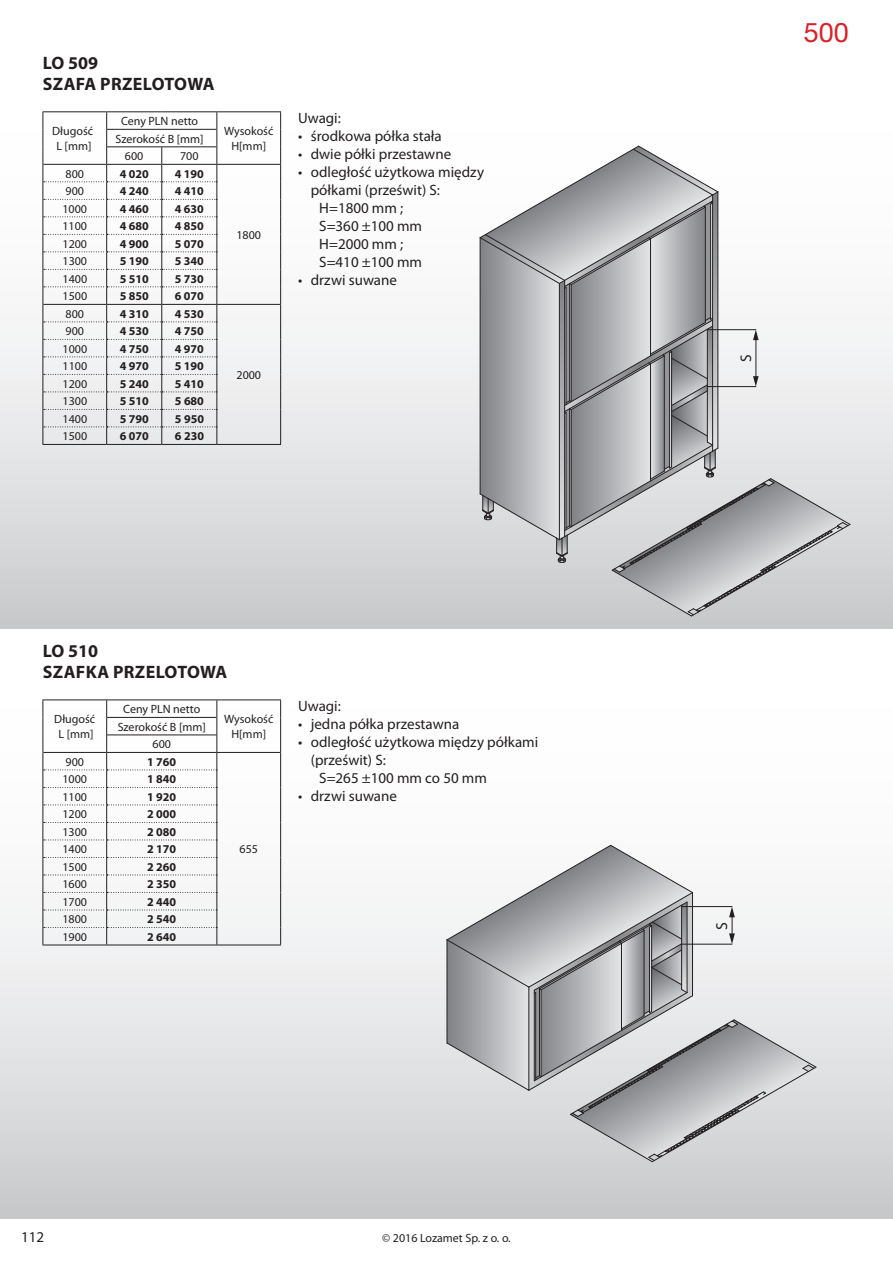
<style>
.page{position:relative;width:893px;height:1263px;background:#fff}
.page>*{position:absolute;margin:0;border:0;box-sizing:border-box;transform-origin:0 0}
.t1{font:27px "Helvetica Neue LT Pro";color:#da2128}
.t2{font:700 18px/21.6px "Myriad Pro";letter-spacing:.015em;color:#231f20}
.t3{font:15.9px "Myriad Pro";color:#231f20}
.t4{font:15.45px "Myriad Pro";color:#231f20}
.t5{font:15px "Myriad Pro";color:#231f20}
.t6{font:12px/14.4px "Myriad Pro";color:#231f20;text-align:center}
.t7{font:700 12px "Myriad Pro";color:#231f20}
</style>
<div class="page">
<div style="left:0;top:55px;width:892px;height:574px;background:linear-gradient(to bottom,#fff,#d1d2d4)"></div>
<div style="left:0;top:629px;width:892px;height:589px;background:linear-gradient(to bottom,#fff,#d1d2d5)"></div>
<hr style="left:43px;top:111px;width:64px;height:1px;background:#231f20">
<hr style="left:43px;top:444px;width:64px;height:1px;background:#231f20">
<hr style="left:107px;top:444px;width:55px;height:1px;background:#231f20">
<hr style="left:162px;top:444px;width:55px;height:1px;background:#231f20">
<hr style="left:107px;top:111px;width:55px;height:1px;background:#231f20">
<hr style="left:162px;top:111px;width:55px;height:1px;background:#231f20">
<hr style="left:217px;top:111px;width:64px;height:1px;background:#231f20">
<hr style="left:217px;top:164px;width:63px;height:1px;background:#231f20">
<svg style="left:43px;top:112px;width:174px;height:332px"></svg>
<svg style="left:280px;top:112px;width:1px;height:332px"></svg>
<hr style="left:43px;top:304px;width:64px;height:1px;background:#231f20">
<hr style="left:107px;top:304px;width:55px;height:1px;background:#231f20">
<hr style="left:162px;top:304px;width:55px;height:1px;background:#231f20">
<hr style="left:217px;top:304px;width:63px;height:1px;background:#231f20">
<hr style="left:217px;top:444px;width:64px;height:1px;background:#231f20">
<hr style="left:217px;top:945px;width:64px;height:1px;background:#231f20">
<hr style="left:217px;top:752px;width:63px;height:1px;background:#231f20">
<hr style="left:43px;top:699px;width:64px;height:1px;background:#231f20">
<hr style="left:107px;top:699px;width:110px;height:1px;background:#231f20">
<hr style="left:217px;top:699px;width:64px;height:1px;background:#231f20">
<svg style="left:280px;top:700px;width:1px;height:245px"></svg>
<svg style="left:43px;top:700px;width:174px;height:245px"></svg>
<hr style="left:43px;top:945px;width:64px;height:1px;background:#231f20">
<hr style="left:107px;top:945px;width:110px;height:1px;background:#231f20">
<svg style="left:446px;top:845px;width:370px;height:317px"></svg>
<svg style="left:480px;top:146px;width:370px;height:471px"></svg>
<h2 class="t2" style="left:43px;top:52px;width:57px">LO 509<br>SZAFA</h2>
<h2 class="t2" style="left:100px;top:74px;width:102px">PRZELOTOWA</h2>
<p class="t6" style="left:52px;top:124px;width:42px">Długość<br>L [mm]</p>
<p class="t6" style="left:121px;top:114px;width:79px">Ceny PLN netto</p>
<p class="t6" style="left:125px;top:130px;width:80px;line-height:17.5px;text-align:left;text-indent:-9px">Szerokość B [mm]<br>600</p>
<p class="t6" style="left:180px;top:149px;width:20px">700</p>
<p class="t6" style="left:66px;top:166px;width:20px">800</p>
<p class="t7" style="left:120px;top:167px;width:31px">4 020</p>
<p class="t7" style="left:175px;top:167px;width:31px">4 190</p>
<p class="t6" style="left:66px;top:184px;width:20px">900</p>
<p class="t7" style="left:120px;top:184px;width:31px">4 240</p>
<p class="t7" style="left:175px;top:184px;width:31px">4 410</p>
<p class="t6" style="left:62px;top:201px;width:26px">1000</p>
<p class="t7" style="left:120px;top:202px;width:31px">4 460</p>
<p class="t7" style="left:175px;top:202px;width:31px">4 630</p>
<p class="t6" style="left:62px;top:219px;width:26px">1100</p>
<p class="t7" style="left:120px;top:219px;width:31px">4 680</p>
<p class="t7" style="left:175px;top:219px;width:31px">4 850</p>
<p class="t6" style="left:63px;top:236px;width:26px">1200</p>
<p class="t7" style="left:120px;top:237px;width:31px">4 900</p>
<p class="t7" style="left:175px;top:237px;width:31px">5 070</p>
<p class="t6" style="left:63px;top:254px;width:26px">1300</p>
<p class="t7" style="left:120px;top:254px;width:31px">5 190</p>
<p class="t7" style="left:175px;top:254px;width:31px">5 340</p>
<p class="t6" style="left:63px;top:271px;width:26px">1400</p>
<p class="t7" style="left:120px;top:272px;width:31px">5 510</p>
<p class="t7" style="left:175px;top:272px;width:31px">5 730</p>
<p class="t6" style="left:63px;top:289px;width:26px">1500</p>
<p class="t7" style="left:120px;top:289px;width:31px">5 850</p>
<p class="t7" style="left:175px;top:289px;width:31px">6 070</p>
<p class="t6" style="left:66px;top:306px;width:20px">800</p>
<p class="t7" style="left:120px;top:307px;width:31px">4 310</p>
<p class="t7" style="left:175px;top:307px;width:31px">4 530</p>
<p class="t6" style="left:66px;top:324px;width:20px">900</p>
<p class="t7" style="left:120px;top:324px;width:31px">4 530</p>
<p class="t7" style="left:175px;top:324px;width:31px">4 750</p>
<p class="t6" style="left:63px;top:341px;width:26px">1000</p>
<p class="t7" style="left:120px;top:342px;width:31px">4 750</p>
<p class="t7" style="left:175px;top:342px;width:31px">4 970</p>
<p class="t6" style="left:63px;top:359px;width:26px">1100</p>
<p class="t7" style="left:120px;top:359px;width:31px">4 970</p>
<p class="t7" style="left:175px;top:359px;width:31px">5 190</p>
<p class="t6" style="left:63px;top:376px;width:26px">1200</p>
<p class="t7" style="left:120px;top:377px;width:31px">5 240</p>
<p class="t7" style="left:175px;top:377px;width:31px">5 410</p>
<p class="t6" style="left:63px;top:394px;width:26px">1300</p>
<p class="t7" style="left:120px;top:394px;width:31px">5 510</p>
<p class="t7" style="left:175px;top:394px;width:31px">5 680</p>
<p class="t6" style="left:63px;top:411px;width:26px">1400</p>
<p class="t7" style="left:120px;top:412px;width:31px">5 790</p>
<p class="t7" style="left:175px;top:412px;width:31px">5 950</p>
<p class="t6" style="left:63px;top:429px;width:26px">1500</p>
<p class="t7" style="left:120px;top:429px;width:31px">6 070</p>
<p class="t7" style="left:175px;top:429px;width:31px">6 230</p>
<p class="t6" style="left:224px;top:124px;width:51px">Wysokość<br>H[mm]</p>
<p class="t6" style="left:236px;top:227px;width:26px">1800</p>
<p class="t6" style="left:237px;top:367px;width:26px">2000</p>
<p class="t5" style="left:298px;top:108px;width:44px">Uwagi:</p>
<p class="t5" style="left:298px;top:126px;width:145px">• środkowa półka stała</p>
<p class="t5" style="left:298px;top:144px;width:155px">• dwie półki przestawne</p>
<p class="t5" style="left:298px;top:162px;width:188px">• odległość użytkowa między</p>
<p class="t5" style="left:311px;top:180px;width:131px">półkami (prześwit) S:</p>
<p class="t5" style="left:319px;top:198px;width:85px">H=1800 mm ;</p>
<p class="t5" style="left:319px;top:216px;width:104px">S=360 ±100 mm</p>
<p class="t5" style="left:319px;top:234px;width:85px">H=2000 mm ;</p>
<p class="t5" style="left:319px;top:252px;width:104px">S=410 ±100 mm</p>
<p class="t5" style="left:298px;top:270px;width:101px">• drzwi suwane</p>
<h2 class="t2" style="left:43px;top:640px;width:83px">LO 510<br>SZAFKA PRZELOTO</h2>
<h2 class="t2" style="left:200px;top:662px;width:29px">WA</h2>
<p class="t6" style="left:54px;top:712px;width:42px">Długość<br>L [mm]</p>
<p class="t6" style="left:123px;top:702px;width:79px">Ceny PLN netto</p>
<p class="t6" style="left:118px;top:718px;width:90px;line-height:17.5px">Szerokość B [mm]<br>600</p>
<p class="t6" style="left:66px;top:754px;width:20px">900</p>
<p class="t7" style="left:147px;top:755px;width:31px">1 760</p>
<p class="t6" style="left:62px;top:772px;width:26px">1000</p>
<p class="t7" style="left:147px;top:772px;width:31px">1 840</p>
<p class="t6" style="left:62px;top:789px;width:26px">1100</p>
<p class="t7" style="left:147px;top:790px;width:31px">1 920</p>
<p class="t6" style="left:62px;top:807px;width:26px">1200</p>
<p class="t7" style="left:147px;top:807px;width:31px">2 000</p>
<p class="t6" style="left:62px;top:824px;width:26px">1300</p>
<p class="t7" style="left:147px;top:825px;width:31px">2 080</p>
<p class="t6" style="left:62px;top:842px;width:26px">1400</p>
<p class="t7" style="left:147px;top:842px;width:31px">2 170</p>
<p class="t6" style="left:62px;top:859px;width:26px">1500</p>
<p class="t7" style="left:147px;top:860px;width:31px">2 260</p>
<p class="t6" style="left:62px;top:877px;width:26px">1600</p>
<p class="t7" style="left:147px;top:877px;width:31px">2 350</p>
<p class="t6" style="left:62px;top:894px;width:26px">1700</p>
<p class="t7" style="left:147px;top:895px;width:31px">2 440</p>
<p class="t6" style="left:62px;top:912px;width:26px">1800</p>
<p class="t7" style="left:147px;top:912px;width:31px">2 540</p>
<p class="t6" style="left:62px;top:929px;width:26px">1900</p>
<p class="t7" style="left:147px;top:930px;width:31px">2 640</p>
<p class="t6" style="left:224px;top:712px;width:51px">Wysokość<br>H[mm]</p>
<p class="t6" style="left:240px;top:842px;width:20px">655</p>
<p class="t5" style="left:298px;top:696px;width:44px">Uwagi:</p>
<p class="t5" style="left:298px;top:714px;width:163px">• jedna półka przestawna</p>
<p class="t5" style="left:298px;top:732px;width:242px">• odległość użytkowa między półkami</p>
<p class="t5" style="left:311px;top:750px;width:77px">(prześwit) S:</p>
<p class="t5" style="left:319px;top:768px;width:169px">S=265 ±100 mm co 50 mm</p>
<p class="t5" style="left:298px;top:786px;width:101px">• drzwi suwane</p>
<p class="t5" style="left:21px;top:1227px;width:25px">112</p>
<p class="t6" style="left:382px;top:1230px;width:130px">© 2016 Lozamet Sp. z o. o.</p>
<h1 class="t1" style="left:804px;top:17px;width:47px">500</h1>
<p class="t4" style="left:736px;top:362px;width:9px;rotate:-90deg">S</p>
<h3 class="t3" style="left:712px;top:930px;width:9px;rotate:-90deg">S</h3>
</div>
